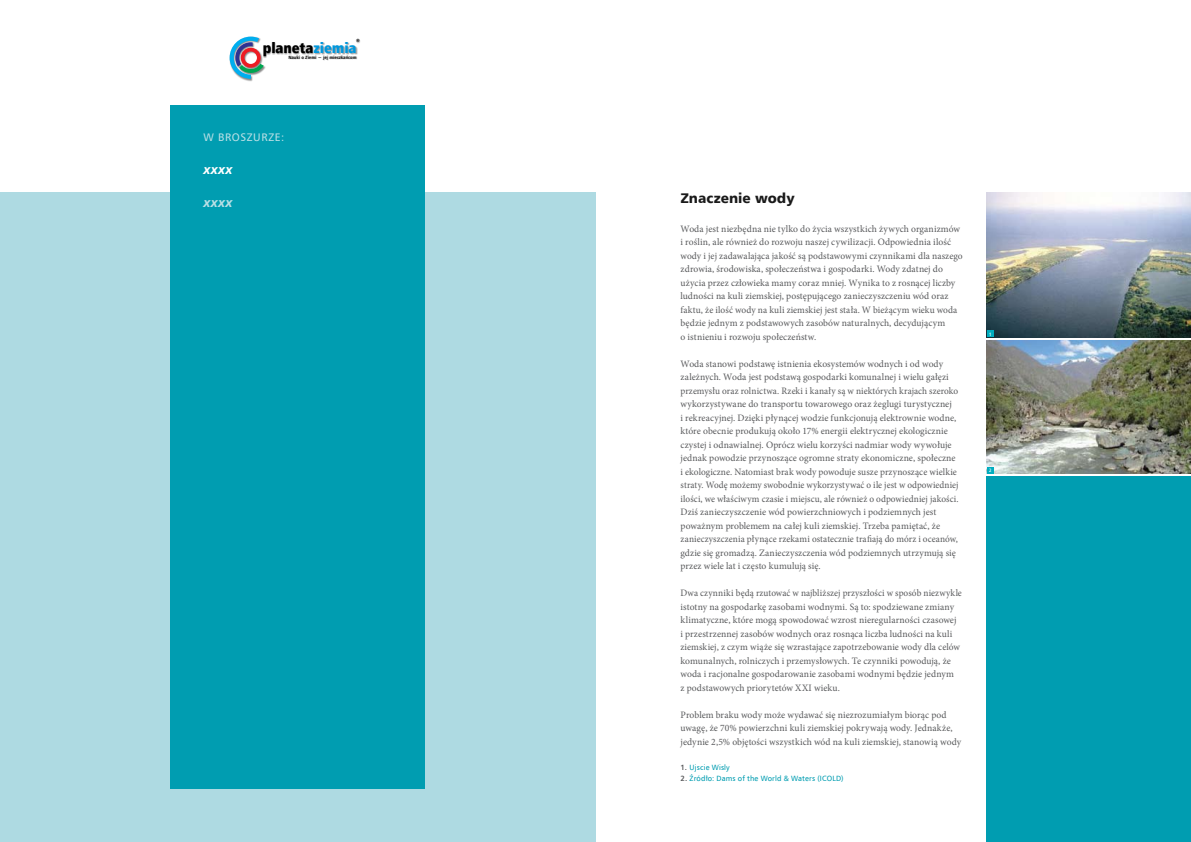
<style>
.page{position:relative;width:1191px;height:842px;background:#fff}
.page>*{position:absolute;margin:0;border:0;box-sizing:border-box;transform-origin:0 0}
.t1{font:14.7px "Humnst 777 X Blk Cn EU";letter-spacing:-.005em;color:#000}
.t2{font:14px "Humnst 777 Blk EU";letter-spacing:.005em;color:#1a1a1a}
.t3{font:11px "Humnst 777 EU";letter-spacing:.05em;color:#b9dfe5}
.t4{font:italic 10px "Humnst 777 Blk EU";color:#fff}
.t5{font:italic 10px "Humnst 777 Blk EU";color:#b9dfe5}
.t6{font:9.8px/13.5px "Minion Pro";letter-spacing:.01em;color:#58595b}
.t7{font:9.8px/13.5px "Minion Pro";letter-spacing:.01em;color:#58595b;scale:.95 1}
.t8{font:7.6px "Humnst 777 EU";letter-spacing:.015em;color:#009db1}
.t9{font:700 4.9px "Humnst 777 Cn EU";color:#fff}
.t10{font:700 4.5px "Humnst 777 Cn EU";letter-spacing:.02em;color:#000;scale:1.06 1}
.t11{font:4.5px "Humnst 777 X Blk Cn EU";color:#000}
.s1{color:#0097dc}
.s2{font-weight:700;color:#58595b}
</style>
<div class="page">
<div style="left:0;top:193px;width:595px;height:649px;background:#aedae2"></div>
<div style="left:171px;top:105px;width:254px;height:683px;background:#009db1"></div>
<div style="left:229px;top:36px;width:42px;height:49px;background:#000;opacity:.46"></div>
<svg style="left:230px;top:37px;width:34px;height:42px"></svg>
<div style="left:264px;top:42px;width:118px;height:25px;background:#000;opacity:.37"></div>
<div style="left:289px;top:55px;width:96px;height:15px;background:#000;opacity:.34"></div>
<div style="left:356px;top:39px;width:16px;height:10px;background:#000;opacity:.34"></div>
<div style="left:986px;top:476px;width:205px;height:366px;background:#009db1"></div>
<img style="left:986px;top:193px;width:205px;height:144px">
<img style="left:986px;top:340px;width:205px;height:133px">
<div style="left:986px;top:330px;width:7px;height:7px;background:#00adbf"></div>
<div style="left:986px;top:467px;width:7px;height:6px;background:#00adbf"></div>
<p class="t11" style="left:356px;top:38px;width:5px">®</p>
<h1 class="t1" style="left:263px;top:39px;width:95px">planeta<span class="s1">ziemia</span></h1>
<p class="t10" style="left:288px;top:54px;width:66px">Nauki o Ziemi − jej mieszkańcom</p>
<p class="t3" style="left:203px;top:131px;width:82px">W broszurze:</p>
<p class="t4" style="left:203px;top:164px;width:31px">XXXX</p>
<p class="t5" style="left:203px;top:197px;width:31px">XXXX</p>
<h2 class="t2" style="left:680px;top:189px;width:115px">Znaczenie wody</h2>
<p class="t6" style="left:680px;top:222px;width:284px">Woda jest niezbędna nie tylko do życia wszystkich żywych organizmów i roślin, ale również do rozwoju naszej cywilizacji. Odpowiednia ilość wody i jej zadawalająca jakość są podstawowymi czynnikami dla naszego zdrowia, środowiska, społeczeństwa i gospodarki. Wody zdatnej do użycia przez człowieka mamy coraz mniej. Wynika to z rosnącej liczby ludności na kuli ziemskiej, postępującego zanieczyszczeniu wód oraz faktu, że ilość wody na kuli ziemskiej jest stała. W bieżącym wieku woda będzie jednym z podstawowych zasobów naturalnych, decydującym<br>o istnieniu i rozwoju społeczeństw.</p>
<p class="t6" style="left:680px;top:357px;width:279px">Woda stanowi podstawę istnienia ekosystemów wodnych i od wody zależnych. Woda jest podstawą gospodarki komunalnej i wielu gałęzi przemysłu oraz rolnictwa. Rzeki i kanały są w niektórych krajach szeroko wykorzystywane do transportu towarowego oraz żeglugi turystycznej<br>i rekreacyjnej. Dzięki płynącej wodzie funkcjonują elektrownie wodne, które obecnie produkują około 17% energii elektrycznej ekologicznie czystej i odnawialnej. Oprócz wielu korzyści nadmiar wody wywołuje jednak powodzie przynoszące ogromne straty ekonomiczne, społeczne i ekologiczne. Natomiast brak wody powoduje susze przynoszące wielkie straty. Wodę możemy swobodnie wykorzystywać o ile jest w odpowiedniej ilości, we właściwym czasie i miejscu, ale również o odpowiedniej jakości.<br>Dziś zanieczyszczenie wód powierzchniowych i podziemnych jest poważnym problemem na całej kuli ziemskiej. Trzeba pamiętać, że zanieczyszczenia płynące rzekami ostatecznie trafiają do mórz i oceanów, gdzie się gromadzą. Zanieczyszczenia wód podziemnych utrzymują się przez wiele lat i często kumulują się.</p>
<p class="t7" style="left:680px;top:586px;width:298px">Dwa czynniki będą rzutować w najbliższej przyszłości w sposób niezwykle istotny na gospodarkę zasobami wodnymi. Są to: spodziewane zmiany klimatyczne, które mogą spowodować wzrost nieregularności czasowej<br>i przestrzennej zasobów wodnych oraz rosnąca liczba ludności na kuli ziemskiej, z czym wiąże się wzrastające zapotrzebowanie wody dla celów komunalnych, rolniczych i przemysłowych. Te czynniki powodują, że woda i racjonalne gospodarowanie zasobami wodnymi będzie jednym<br>z podstawowych priorytetów XXI wieku.</p>
<p class="t6" style="left:680px;top:708px;width:282px">Problem braku wody może wydawać się niezrozumiałym biorąc pod uwagę, że 70% powierzchni kuli ziemskiej pokrywają wody. Jednakże, jedynie 2,5% objętości wszystkich wód na kuli ziemskiej, stanowią wody</p>
<p class="t8" style="left:680px;top:762px;width:51px"><span class="s2">1.</span> Ujscie Wisly</p>
<p class="t8" style="left:680px;top:773px;width:164px"><span class="s2">2.</span> Źródło: Dams of the World &amp; Waters (ICOLD)</p>
<p class="t9" style="left:989px;top:331px;width:4px">1</p>
<p class="t9" style="left:989px;top:467px;width:4px">2</p>
</div>
